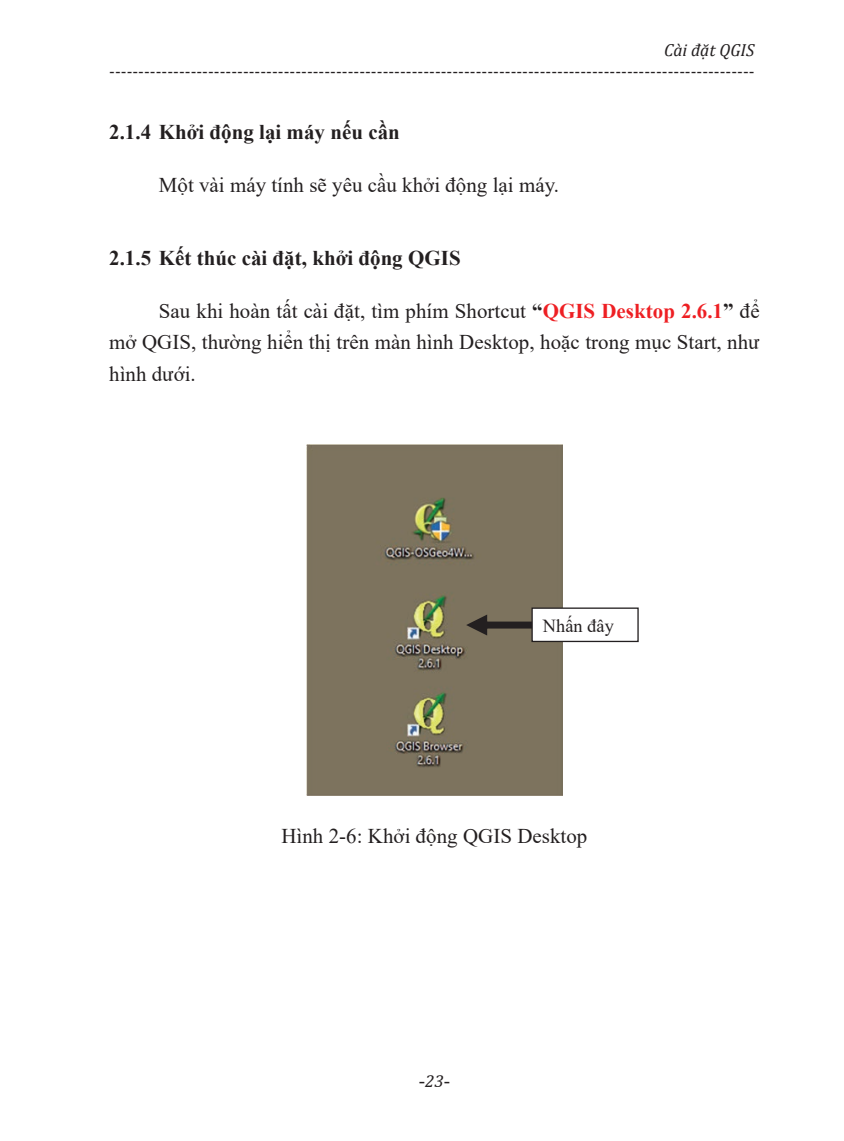
<style>
.page{position:relative;width:844px;height:1141px;background:#fff}
.page>*{position:absolute;margin:0;border:0;box-sizing:border-box;transform-origin:0 0}
.t1{font:21px/31.5px "Times New Roman";letter-spacing:.005em;color:#231f20;text-align:justify}
.t2{font:700 21px "Times New Roman";color:#231f20}
.t3{font:19.25px "Times New Roman";color:#231f20}
.t4{font:18.38px "Times New Roman";color:#231f20}
.t5{font:17.5px "Cambria";color:#231f20}
.t6{font:italic 17.5px "Cambria";letter-spacing:.005em;color:#231f20}
.s1{font-weight:700}
.s2{font-weight:700;color:#ee1f23}
.s3{font-family:"Cambria";font-style:italic;font-size:17.5px}
</style>
<div class="page">
<img style="left:306px;top:444px;width:256px;height:351px">
<svg style="left:466px;top:607px;width:172px;height:35px"></svg>
<p class="t6" style="left:664px;top:38px;width:92px">Cài đặt QGIS</p>
<p class="t5" style="left:109px;top:61px;width:646px">---------------------------------------------------------------------------------------------------------------</p>
<p class="t2" style="left:109px;top:117px;width:292px">2.1.4 Khởi động lại máy nếu cần</p>
<p class="t1" style="left:159px;top:168px;width:401px">Một vài máy tính sẽ yêu cầu khởi động lại máy.</p>
<p class="t2" style="left:109px;top:243px;width:353px">2.1.5 Kết thúc cài đặt, khởi động QGIS</p>
<p class="t1" style="left:109px;top:294px;width:651px;text-indent:50px">Sau khi hoàn tất cài đặt, tìm phím Shortcut <span class="s1">“</span><span class="s2">QGIS Desktop 2.6.1</span><span class="s1">”</span> để mở QGIS, thường hiển thị trên màn hình Desktop, hoặc trong mục Start, như hình dưới.</p>
<p class="t4" style="left:542px;top:613px;width:72px">Nhấn đây</p>
<p class="t1" style="left:281px;top:819px;width:307px">Hình 2-6: Khởi động QGIS Desktop</p>
<p class="t3" style="left:418px;top:1067px;width:33px">-<span class="s3">23</span>-</p>
</div>
